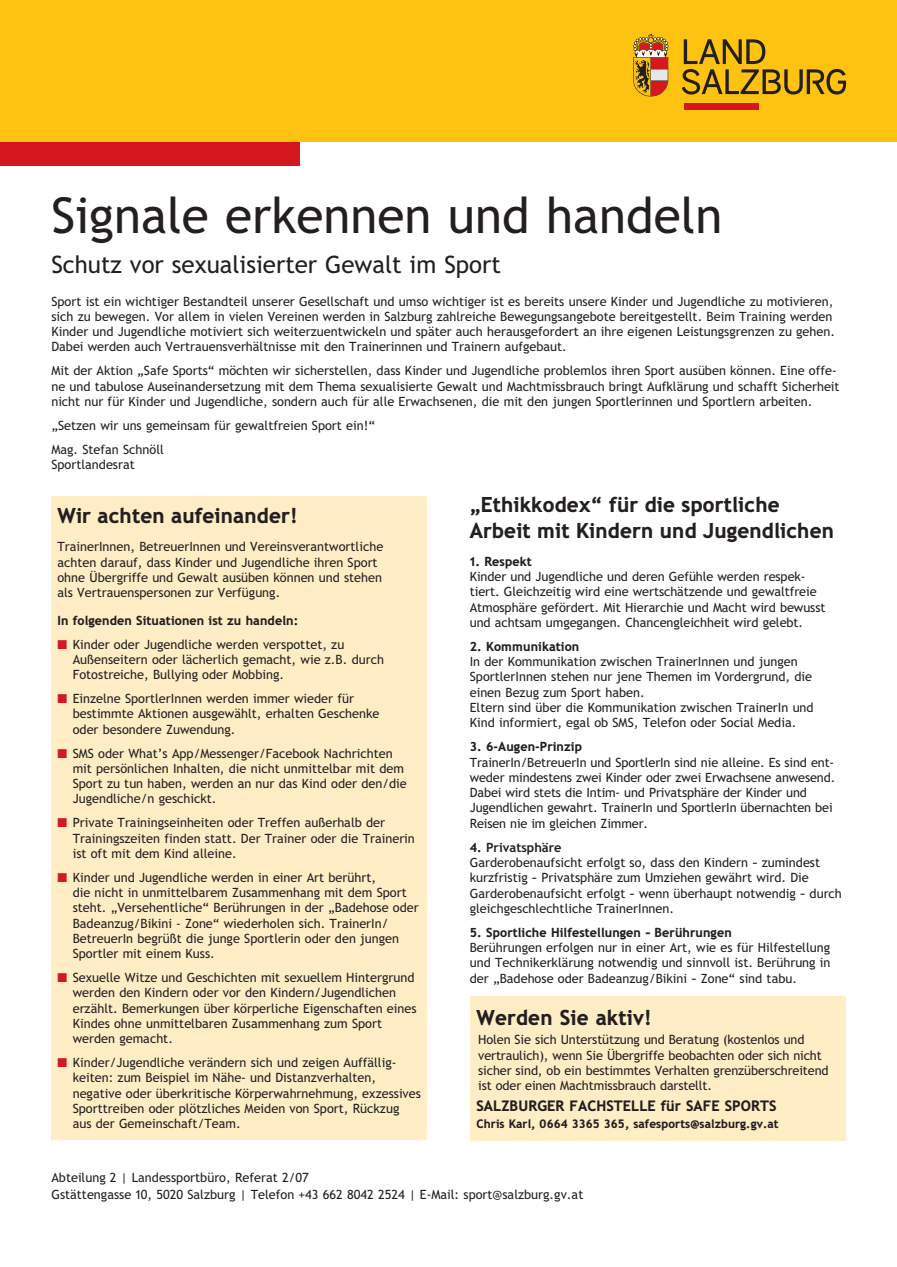
<style>
.page{position:relative;width:897px;height:1267px;background:#fff}
.page>*{position:absolute;margin:0;border:0;box-sizing:border-box;transform-origin:0 0}
.t1{font:49.5px "Trebuchet SBG2";color:#231f20}
.t2{font:24px "Trebuchet SBG2";color:#231f20}
.t3{font:900 21px/26px "Trebuchet SBG2";color:#231f20}
.t4{font:900 14.7px "Trebuchet SBG2";color:#231f20}
.t5{font:12.75px/15.3px "Trebuchet SBG2";color:#231f20}
.t6{font:900 12.75px "Trebuchet SBG2";color:#231f20}
.t7{font:900 12px "Trebuchet SBG2";color:#231f20}
.s1{color:#d7171f}
.s2{font-weight:900}
.s3{font-weight:700}
</style>
<div class="page">
<div style="left:0;top:0;width:896px;height:142px;background:#fec210"></div>
<svg style="left:633px;top:34px;width:35px;height:63px"></svg>
<div style="left:683px;top:103px;width:75px;height:7px;background:#d7171f"></div>
<svg style="left:681px;top:39px;width:164px;height:55px"></svg>
<div style="left:0;top:142px;width:299px;height:24px;background:#d7171f"></div>
<div style="left:51px;top:496px;width:376px;height:643px;background:#feedc5"></div>
<div style="left:469px;top:996px;width:376px;height:144px;background:#feedc5"></div>
<h1 class="t1" style="left:51px;top:186px;width:672px">Signale erkennen und handeln</h1>
<h2 class="t2" style="left:51px;top:250px;width:451px">Schutz vor sexualisierter Gewalt im Sport</h2>
<p class="t5" style="left:51px;top:293px;width:785px">Sport ist ein wichtiger Bestandteil unserer Gesellschaft und umso wichtiger ist es bereits unsere Kinder und Jugendliche zu motivieren, sich zu bewegen. Vor allem in vielen Vereinen werden in Salzburg zahlreiche Bewegungsangebote bereitgestellt. Beim Training werden Kinder und Jugendliche motiviert sich weiterzuentwickeln und später auch herausgefordert an ihre eigenen Leistungsgrenzen zu gehen.<br>Dabei werden auch Vertrauensverhältnisse mit den Trainerinnen und Trainern aufgebaut.</p>
<p class="t5" style="left:51px;top:363px;width:789px">Mit der Aktion „Safe Sports“ möchten wir sicherstellen, dass Kinder und Jugendliche problemlos ihren Sport ausüben können. Eine offe&shy;ne und tabulose Auseinandersetzung mit dem Thema sexualisierte Gewalt und Machtmissbrauch bringt Aufklärung und schafft Sicherheit nicht nur für Kinder und Jugendliche, sondern auch für alle Erwachsenen, die mit den jungen Sportlerinnen und Sportlern arbeiten.</p>
<p class="t5" style="left:51px;top:413px;width:325px;line-height:23.9px">„Setzen wir uns gemeinsam für gewaltfreien Sport ein!“<br>Mag. Stefan Schnöll</p>
<p class="t5" style="left:51px;top:457px;width:85px">Sportlandesrat</p>
<h3 class="t3" style="left:57px;top:503px;width:242px">Wir achten aufeinander!</h3>
<p class="t5" style="left:57px;top:539px;width:327px">TrainerInnen, BetreuerInnen und Vereinsverantwortliche achten darauf, dass Kinder und Jugendliche ihren Sport ohne Übergriffe und Gewalt ausüben können und stehen als Vertrauenspersonen zur Verfügung.</p>
<p class="t6" style="left:57px;top:612px;width:242px">In folgenden Situationen ist zu handeln:</p>
<p class="t5" style="left:73px;top:636px;width:313px;text-indent:-15px"><span class="s1">■</span> Kinder oder Jugendliche werden verspottet, zu<br>Außenseitern oder lächerlich gemacht, wie z.B. durch<br>Fotostreiche, Bullying oder Mobbing.</p>
<p class="t5" style="left:73px;top:691px;width:308px;text-indent:-15px"><span class="s1">■</span> Einzelne SportlerInnen werden immer wieder für bestimmte Aktionen ausgewählt, erhalten Geschenke oder besondere Zuwendung.</p>
<p class="t5" style="left:73px;top:745px;width:335px;text-indent:-15px"><span class="s1">■</span> SMS oder What’s App/Messenger/Facebook Nachrichten mit persönlichen Inhalten, die nicht unmittelbar mit dem Sport zu tun haben, werden an nur das Kind oder den/die Jugendliche/n geschickt.</p>
<p class="t5" style="left:73px;top:815px;width:343px;text-indent:-15px"><span class="s1">■</span> Private Trainingseinheiten oder Treffen außerhalb der<br>Trainingszeiten finden statt. Der Trainer oder die Trainerin ist oft mit dem Kind alleine.</p>
<p class="t5" style="left:73px;top:869px;width:347px;text-indent:-15px"><span class="s1">■</span> Kinder und Jugendliche werden in einer Art berührt,<br>die nicht in unmittelbarem Zusammenhang mit dem Sport steht. „Versehentliche“ Berührungen in der „Badehose oder Badeanzug/Bikini - Zone“ wiederholen sich. TrainerIn/ BetreuerIn begrüßt die junge Sportlerin oder den jungen Sportler mit einem Kuss.</p>
<p class="t5" style="left:73px;top:970px;width:345px;text-indent:-15px"><span class="s1">■</span> Sexuelle Witze und Geschichten mit sexuellem Hintergrund werden den Kindern oder vor den Kindern/Jugendlichen erzählt. Bemerkungen über körperliche Eigenschaften eines Kindes ohne unmittelbaren Zusammenhang zum Sport werden gemacht.</p>
<p class="t5" style="left:73px;top:1055px;width:350px;text-indent:-15px"><span class="s1">■</span> Kinder/Jugendliche verändern sich und zeigen Auffällig&shy;keiten: zum Beispiel im Nähe- und Distanzverhalten, negative oder ü berkritische Kö rperwahrnehmung, exzessives Sporttreiben oder plötzliches Meiden von Sport, Rückzug aus der Gemeinschaft/Team.</p>
<h3 class="t3" style="left:469px;top:491px;width:366px">„Ethikkodex“ für die sportliche<br>Arbeit mit Kindern und Jugendlichen</h3>
<p class="t6" style="left:469px;top:553px;width:64px">1. Respekt</p>
<p class="t5" style="left:469px;top:569px;width:357px">Kinder und Jugendliche und deren Gefühle werden respek&shy;tiert. Gleichzeitig wird eine wertschätzende und gewaltfreie Atmosphäre gefördert. Mit Hierarchie und Macht wird bewusst und achtsam umgegangen. Chancengleichheit wird gelebt.</p>
<p class="t6" style="left:469px;top:638px;width:111px">2. Kommunikation</p>
<p class="t5" style="left:469px;top:654px;width:345px">In der Kommunikation zwischen TrainerInnen und jungen SportlerInnen stehen nur jene Themen im Vordergrund, die einen Bezug zum Sport haben.<br>Eltern sind über die Kommunikation zwischen TrainerIn und Kind informiert, egal ob SMS, Telefon oder Social Media.</p>
<p class="t6" style="left:469px;top:738px;width:114px">3. 6-Augen-Prinzip</p>
<p class="t5" style="left:469px;top:754px;width:367px">TrainerIn/BetreuerIn und SportlerIn sind nie alleine. Es sind ent&shy;weder mindestens zwei Kinder oder zwei Erwachsene anwesend.<br>Dabei wird stets die Intim- und Privatsphäre der Kinder und Jugendlichen gewahrt. TrainerIn und SportlerIn übernachten bei Reisen nie im gleichen Zimmer.</p>
<p class="t5" style="left:469px;top:839px;width:373px"><span class="s2">4.</span> <span class="s3">Privatsphäre<br></span>Garderobenaufsicht erfolgt so, dass den Kindern – zumindest kurzfristig – Privatsphäre zum Umziehen gewährt wird. Die Garderobenaufsicht erfolgt – wenn überhaupt notwendig – durch gleichgeschlechtliche TrainerInnen.</p>
<p class="t6" style="left:469px;top:924px;width:263px">5. Sportliche Hilfestellungen – Berührungen</p>
<p class="t5" style="left:469px;top:939px;width:362px;text-align:justify">Berührungen erfolgen nur in einer Art, wie es für Hilfestellung und Technikerklärung notwendig und sinnvoll ist. Berührung in der „Badehose oder Badeanzug/Bikini – Zone“ sind tabu.</p>
<h3 class="t3" style="left:476px;top:1004px;width:177px">Werden Sie aktiv!</h3>
<p class="t5" style="left:478px;top:1032px;width:352px">Holen Sie sich Unterstützung und Beratung (kostenlos und vertraulich), wenn Sie Übergriffe beobachten oder sich nicht sicher sind, ob ein bestimmtes Verhalten grenzüberschreitend ist oder einen Machtmissbrauch darstellt.</p>
<p class="t4" style="left:476px;top:1096px;width:302px">SALZBURGER FACHSTELLE für SAFE SPORTS</p>
<p class="t7" style="left:476px;top:1115px;width:303px">Chris Karl, 0664 3365 365, safesports@salzburg.gv.at</p>
<p class="t5" style="left:51px;top:1169px;width:533px;line-height:16.5px">Abteilung 2 | Landessportbüro, Referat 2/07<br>Gstättengasse 10, 5020 Salzburg | Telefon +43 662 8042 2524 | E-Mail: sport@salzburg.gv.at</p>
</div>
